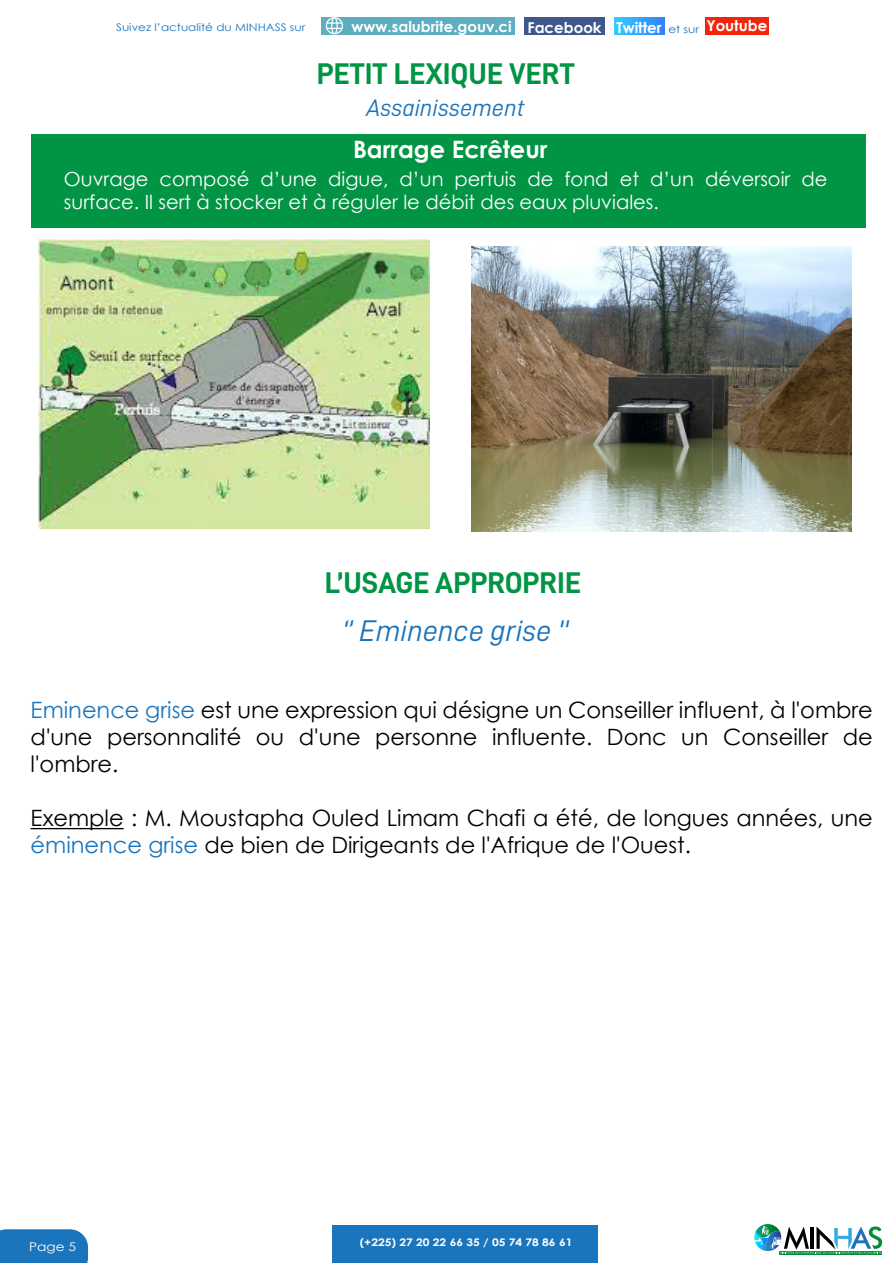
<style>
.page{position:relative;width:893px;height:1263px;background:#fff}
.page>*{position:absolute;margin:0;border:0;box-sizing:border-box;transform-origin:0 0}
.t1{font:30px "D DIN Bold";color:#009444}
.t2{font:30px "D DIN Italic";color:#1b75bc}
.t3{font:700 24px "Century Gothic";color:#fff}
.t4{font:24px "D DIN Italic";color:#1b75bc}
.t5{font:22.5px/27px "Century Gothic";color:#000;text-align:justify}
.t6{font:19.5px/23.4px "Century Gothic";color:#fff}
.t7{font:700 15px "Century Gothic";color:#fff}
.t8{font:12px "Century Gothic";color:#fff;scale:1.14 1}
.t9{font:700 10.5px "Century Gothic";color:#fff;scale:1.14 1}
.t10{font:10.5px "Century Gothic";color:#1b75bc;scale:1.14 1}
.s1{font-weight:400;font-size:10.5px;color:#1b75bc}
.s2{color:#1b75bc}
</style>
<div class="page">
<div style="left:0;top:1229px;width:88px;height:34px;background:#1b75bc"></div>
<div style="left:332px;top:1225px;width:266px;height:38px;background:#1b75bc"></div>
<div style="left:614px;top:18px;width:50px;height:17px;background:linear-gradient(to right,#3cf,#3383ff)"></div>
<div style="left:705px;top:18px;width:64px;height:17px;background:#f2240b"></div>
<div style="left:524px;top:18px;width:81px;height:17px;background:#40578d"></div>
<div style="left:321px;top:18px;width:194px;height:17px;background:#5daec1"></div>
<svg style="left:326px;top:17px;width:17px;height:17px"></svg>
<svg style="left:754px;top:1224px;width:128px;height:30px"></svg>
<div style="left:31px;top:135px;width:834px;height:93px;background:#009444"></div>
<hr style="left:31px;top:828px;width:93px;height:1px;background:#000">
<img style="left:472px;top:247px;width:379px;height:284px">
<img style="left:38px;top:239px;width:392px;height:290px">
<p class="t10" style="left:116px;top:20px;width:168px">Suivez l’actualité du MINHASS sur</p>
<p class="t7" style="left:352px;top:15px;width:417px">www.salubrite.gouv.ci Facebook Twitter <span class="s1">et sur</span> Youtube</p>
<h1 class="t1" style="left:317px;top:57px;width:259px">PETIT LEXIQUE VERT</h1>
<p class="t4" style="left:366px;top:94px;width:160px">Assainissement</p>
<p class="t3" style="left:353px;top:131px;width:196px">Barrage Ecrêteur</p>
<p class="t6" style="left:64px;top:167px;width:765px">Ouvrage composé d’une digue, d’un pertuis de fond et d’un déversoir de surface. Il sert à stocker et à réguler le débit des eaux pluviales.</p>
<h1 class="t1" style="left:325px;top:566px;width:258px">L’USAGE APPROPRIE</h1>
<h1 class="t2" style="left:342px;top:614px;width:228px">‘’ Eminence grise ''</h1>
<p class="t5" style="left:31px;top:696px;width:844px"><span class="s2">Eminence grise</span> est une expression qui désigne un Conseiller influent, à l'ombre d'une personnalité ou d'une personne influente. Donc un Conseiller de l'ombre.</p>
<p class="t5" style="left:31px;top:804px;width:844px">Exemple : M. Moustapha Ouled Limam Chafi a été, de longues années, une <span class="s2">éminence grise</span> de bien de Dirigeants de l'Afrique de l'Ouest.</p>
<p class="t9" style="left:359px;top:1231px;width:190px">22 50 80 50 / 42 86 98 58 / 07 11 86 81</p>
<p class="t8" style="left:29px;top:1238px;width:43px">Page 5</p>
<p class="t9" style="left:360px;top:1234px;width:188px">(+225) 27 20 22 66 35 / 05 74 78 86 61</p>
</div>
